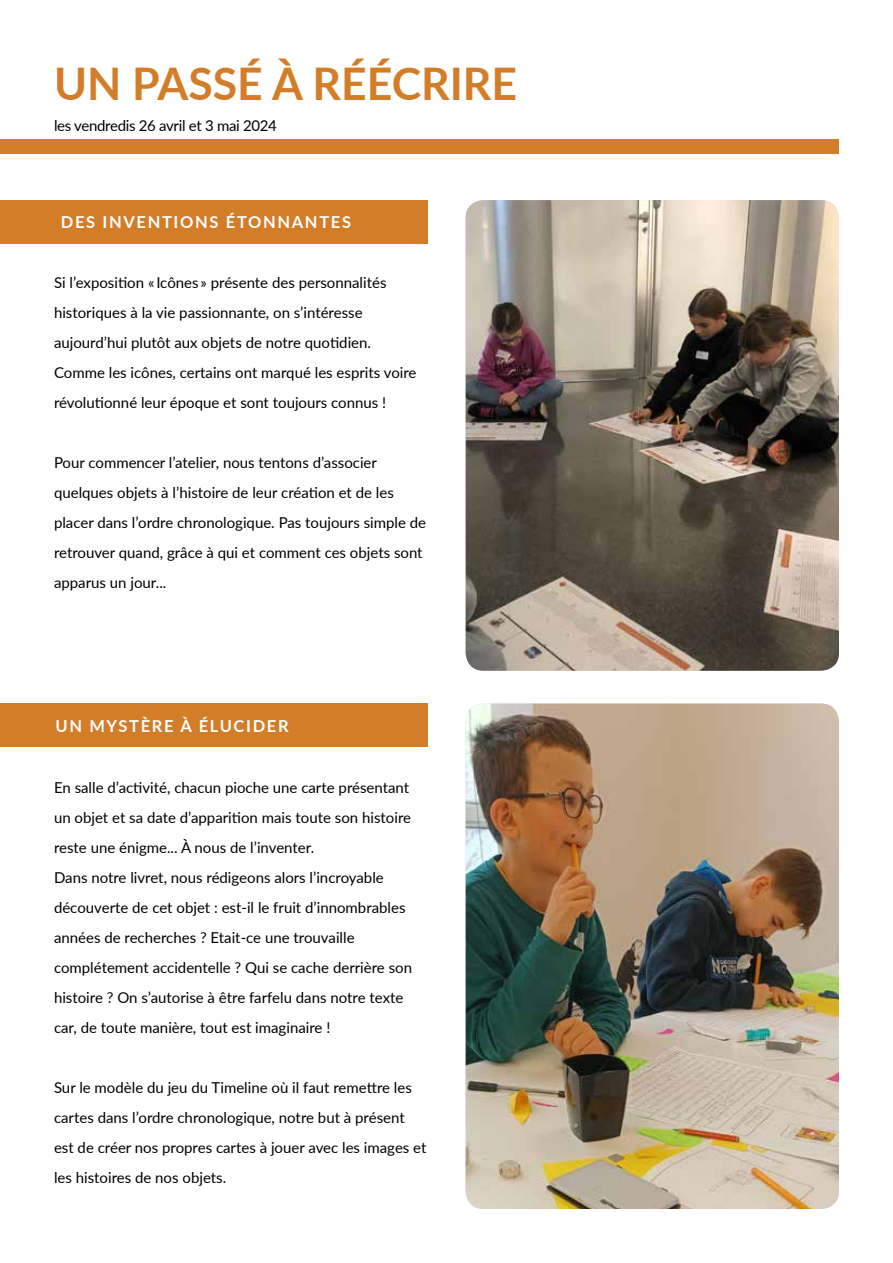
<style>
.page{position:relative;width:893px;height:1263px;background:#fff}
.page>*{position:absolute;margin:0;border:0;box-sizing:border-box;transform-origin:0 0}
.t1{font:700 45px "Lato";color:#d37d29}
.t2{font:700 16.5px "Lato";letter-spacing:.1em;color:#fff}
.t3{font:15px/30px "Lato";color:#000}
.t4{font:15px "Lato";letter-spacing:-.02em;color:#000}
</style>
<div class="page">
<div style="left:0;top:704px;width:428px;height:43px;background:#d37d29"></div>
<div style="left:0;top:200px;width:427px;height:43px;background:#d37d29"></div>
<img style="left:466px;top:200px;width:373px;height:471px">
<img style="left:466px;top:703px;width:373px;height:506px">
<div style="left:0;top:139px;width:839px;height:14px;background:#d37d29"></div>
<h1 class="t1" style="left:54px;top:50px;width:465px">UN PASSÉ À RÉÉCRIRE</h1>
<p class="t4" style="left:54px;top:115px;width:224px">les vendredis 26 avril et 3 mai 2024</p>
<p class="t2" style="left:61px;top:210px;width:292px">DES INVENTIONS ÉTONNANTES</p>
<p class="t3" style="left:54px;top:267px;width:364px">Si l’exposition « Icônes » présente des personnalités historiques à la vie passionnante, on s’intéresse aujourd’hui plutôt aux objets de notre quotidien.<br>Comme les icônes, certains ont marqué les esprits voire révolutionné leur époque et sont toujours connus !</p>
<p class="t3" style="left:54px;top:447px;width:374px">Pour commencer l’atelier, nous tentons d’associer quelques objets à l’histoire de leur création et de les placer dans l’ordre chronologique. Pas toujours simple de retrouver quand, grâce à qui et comment ces objets sont apparus un jour...</p>
<p class="t2" style="left:55px;top:714px;width:235px">UN MYSTÈRE À ÉLUCIDER</p>
<p class="t3" style="left:54px;top:772px;width:360px">En salle d’activité, chacun pioche une carte présentant un objet et sa date d’apparition mais toute son histoire reste une énigme... À nous de l’inventer.<br>Dans notre livret, nous rédigeons alors l’incroyable découverte de cet objet : est-il le fruit d’innombrables années de recherches ? Etait-ce une trouvaille complétement accidentelle ? Qui se cache derrière son histoire ? On s’autorise à être farfelu dans notre texte car, de toute manière, tout est imaginaire !</p>
<p class="t3" style="left:54px;top:1072px;width:374px">Sur le modèle du jeu du Timeline où il faut remettre les cartes dans l’ordre chronologique, notre but à présent est de créer nos propres cartes à jouer avec les images et les histoires de nos objets.</p>
</div>
